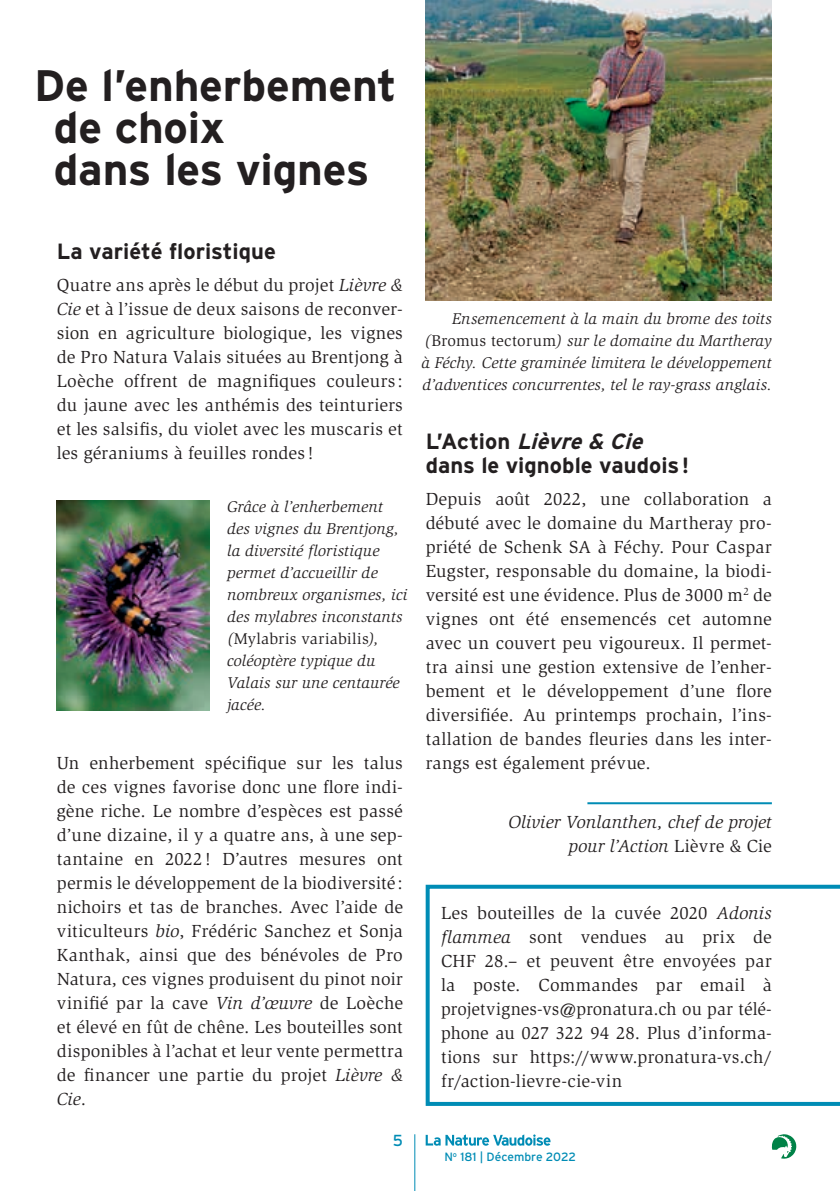
<style>
.page{position:relative;width:840px;height:1191px;background:#fff}
.page>*{position:absolute;margin:0;border:0;box-sizing:border-box;transform-origin:0 0}
.t1{font:700 44px/42px "Interstate";letter-spacing:-.005em;color:#231f20}
.t2{font:700 22px/24px "Interstate";color:#231f20}
.t3{font:18px/24px "Slimbach Std";letter-spacing:.015em;color:#231f20;text-align:justify}
.t4{font:italic 18px/24px "Slimbach Std";letter-spacing:.005em;color:#231f20;text-align:right}
.t5{font:italic 16px/22px "Slimbach Std";letter-spacing:.01em;color:#231f20}
.t6{font:16px "Interstate";color:#008cb5}
.t7{font:12px "Interstate";color:#008cb5}
.s1{font-style:italic}
.s2{font-style:normal}
</style>
<div class="page">
<hr style="left:414px;top:1134px;width:1px;height:57px;background:#008cb5">
<svg style="left:771px;top:1134px;width:25px;height:25px"></svg>
<svg style="left:425px;top:1134px;width:125px;height:11px"></svg>
<hr style="left:587px;top:802px;width:184px;height:2px;background:#008cb5">
<img style="left:57px;top:500px;width:153px;height:210px">
<img style="left:425px;top:0;width:346px;height:300px">
<svg style="left:425px;top:884px;width:414px;height:222px"></svg>
<h1 class="t1" style="left:54px;top:64px;width:344px;text-indent:-20px">De l’enherbement de choix<br>dans les vignes</h1>
<p class="t2" style="left:57px;top:239px;width:220px">La variété floristique</p>
<p class="t3" style="left:57px;top:273px;width:347px">Quatre ans après le début du projet <span class="s1">Lièvre &amp; Cie</span> et à l’issue de deux saisons de reconver&shy;sion en agriculture biologique, les vignes de Pro Natura Valais situées au Brentjong à Loèche offrent de magnifiques couleurs: du jaune avec les anthémis des teinturiers et les salsifis, du violet avec les muscaris et les géraniums à feuilles rondes!</p>
<p class="t5" style="left:227px;top:496px;width:182px">Grâce à l’enherbement des vignes du Brentjong, la diversité floristique permet d’accueillir de nombreux organismes, ici des mylabres inconstants (<span class="s2">Mylabris variabilis</span>), coléoptère typique du<br>Valais sur une centaurée jacée.</p>
<p class="t3" style="left:57px;top:750px;width:347px">Un enherbement spécifique sur les talus de ces vignes favorise donc une flore indi&shy;gène riche. Le nombre d’espèces est passé d’une dizaine, il y a quatre ans, à une sep&shy;tantaine en 2022! D’autres mesures ont permis le développement de la biodiversité : nichoirs et tas de branches. Avec l’aide de viticulteurs <span class="s1">bio</span>, Frédéric Sanchez et Sonja Kanthak, ainsi que des bénévoles de Pro Natura, ces vignes produisent du pinot noir vinifié par la cave <span class="s1">Vin d’œuvre</span> de Loèche et élevé en fût de chêne. Les bouteilles sont disponibles à l’achat et leur vente permettra de financer une partie du projet <span class="s1">Lièvre &amp; Cie</span>.</p>
<p class="t6" style="left:392px;top:1130px;width:12px">5</p>
<p class="t5" style="left:421px;top:308px;width:352px;text-align:justify;text-indent:31px">Ensemencement à la main du brome des toits (<span class="s2">Bromus tectorum</span>) sur le domaine du Martheray à Féchy. Cette graminée limitera le développement d’adventices concurrentes, tel le ray-grass anglais.</p>
<p class="t2" style="left:425px;top:429px;width:265px">L’A c t i o n <span class="s1">Lièvre&amp; Cie </span>dans le vignoble vaudois!</p>
<p class="t3" style="left:425px;top:487px;width:347px">Depuis août 2022, une collaboration a débuté avec le domaine du Martheray pro&shy;priété de Schenk SA à Féchy. Pour Caspar Eugster, responsable du domaine, la biodi&shy;versité est une évidence. Plus de 3000 m<sup>2</sup> de vignes ont été ensemencés cet automne avec un couvert peu vigoureux. Il permet&shy;tra ainsi une gestion extensive de l’enher&shy;bement et le développement d’une flore diversifiée. Au printemps prochain, l’ins&shy;tallation de bandes fleuries dans les inter&shy;rangs est également prévue.</p>
<p class="t4" style="left:508px;top:810px;width:265px">Olivier Vonlanthen, chef de projet pour l’Action <span class="s2">Lièvre &amp; Cie</span></p>
<p class="t3" style="left:441px;top:900px;width:332px">Les bouteilles de la cuvée 2020 <span class="s1">Adonis flammea</span> sont vendues au prix de CHF 28.– et peuvent être envoyées par la poste. Commandes par email à projetvignes-vs@pronatura.ch ou par télé&shy;phone au 027 322 94 28. Plus d’informa&shy;tions sur https://www.pronatura-vs.ch/ fr/action-lievre-cie-vin</p>
<p class="t7" style="left:444px;top:1150px;width:133px">N<sup>o</sup> 181 | Décembre 2022</p>
</div>
